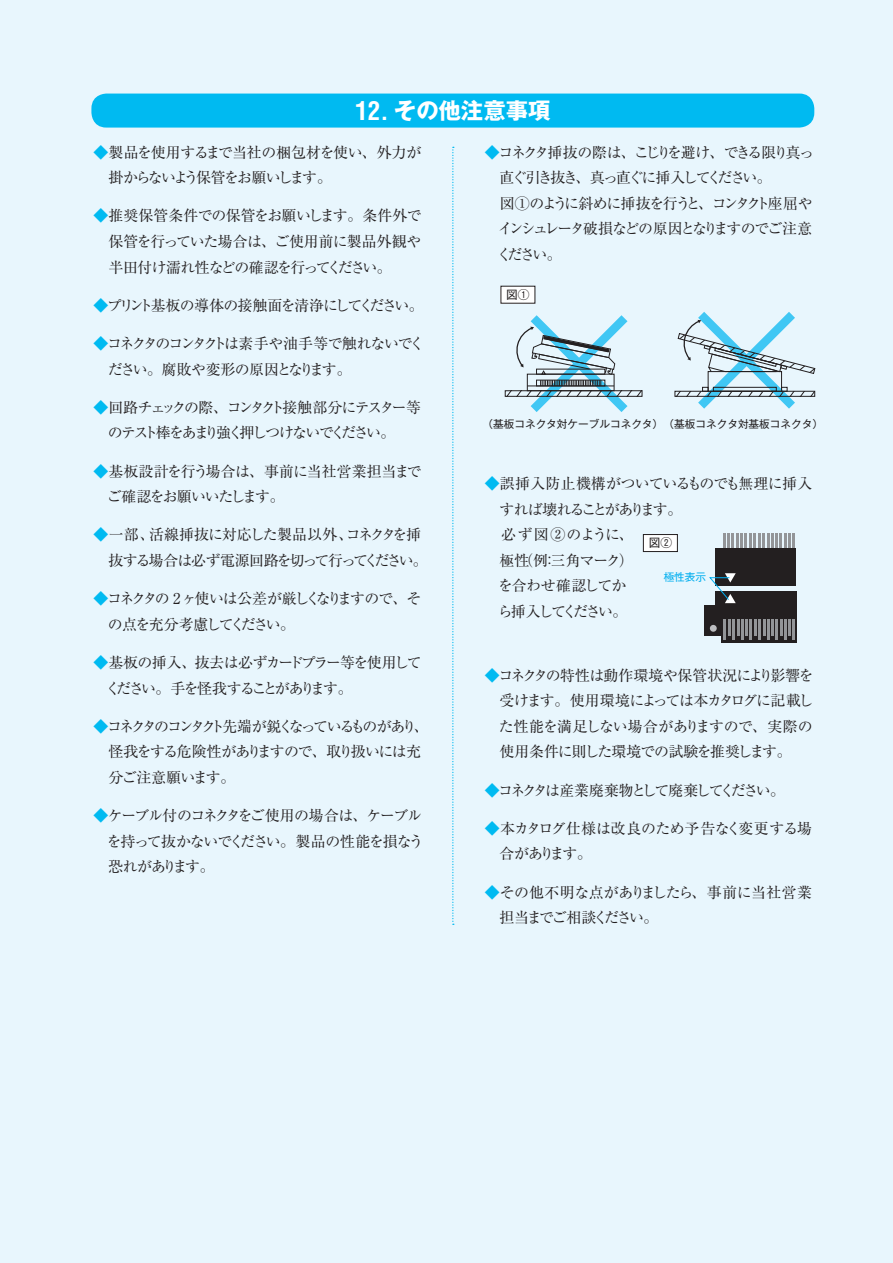
<style>
.page{position:relative;width:893px;height:1263px;background:#e8f6fd}
.page>*{position:absolute;margin:0;border:0;box-sizing:border-box;transform-origin:0 0}
.t1{font:700 22.35px "Gothic MB101 Pro";color:#fff}
.t2{font:14.85px/25.5px "Ryumin Pro";letter-spacing:-.09em;color:#231f20}
.t3{font:14.85px/25.5px "Ryumin Pro";letter-spacing:-.16em;color:#231f20}
.t4{font:14.85px/25.5px "Ryumin Pro";letter-spacing:-.07em;color:#231f20}
.t5{font:14.85px/25.5px "Ryumin Pro";letter-spacing:-.065em;color:#231f20}
.t6{font:14.85px/25.5px "Ryumin Pro";letter-spacing:-.135em;color:#231f20}
.t7{font:14.85px/25.5px "Ryumin Pro";letter-spacing:-.06em;color:#231f20}
.t8{font:14.85px/25.5px "Ryumin Pro";letter-spacing:-.05em;color:#231f20}
.t9{font:14.85px/25.5px "Ryumin Pro";letter-spacing:-.035em;color:#231f20}
.t10{font:14.85px/25.5px "Ryumin Pro";letter-spacing:-.04em;color:#231f20}
.t11{font:14.85px "Ryumin Pro";letter-spacing:-.155em;color:#231f20}
.t12{font:11.7px "Gothic MB101 Pro";color:#231f20}
.t13{font:10.65px "Gothic MB101 Pro";color:#231f20}
.t14{font:10.65px "Gothic MB101 Pro";color:#00aeef}
.s1{font-family:"Helvetica";font-stretch:condensed;font-size:25.2px}
.s2{font-family:"Helvetica";font-stretch:condensed;font-size:24.6px}
.s3{color:#00baf1}
</style>
<div class="page">
<div style="left:91px;top:94px;width:723px;height:34px;background:#00baf1;border-radius:15px"></div>
<svg style="left:452px;top:147px;width:2px;height:778px"></svg>
<svg style="left:675px;top:312px;width:141px;height:97px"></svg>
<div style="left:674px;top:391px;width:141px;height:6px;border:1px solid #231f20"></div>
<svg style="left:505px;top:315px;width:138px;height:97px"></svg>
<svg style="left:721px;top:625px;width:75px;height:18px"></svg>
<div style="left:704px;top:623px;width:18px;height:13px;background:#231f20"></div>
<hr style="left:732px;top:533px;width:2px;height:23px;background:#939598">
<hr style="left:723px;top:533px;width:2px;height:23px;background:#939598">
<hr style="left:749px;top:533px;width:2px;height:23px;background:#939598">
<hr style="left:740px;top:533px;width:3px;height:23px;background:#939598">
<hr style="left:767px;top:533px;width:2px;height:23px;background:#939598">
<hr style="left:758px;top:533px;width:2px;height:23px;background:#939598">
<svg style="left:736px;top:533px;width:2px;height:14px"></svg>
<svg style="left:728px;top:533px;width:2px;height:14px"></svg>
<svg style="left:754px;top:533px;width:2px;height:14px"></svg>
<svg style="left:745px;top:533px;width:2px;height:14px"></svg>
<hr style="left:762px;top:533px;width:3px;height:18px;background:#939598">
<svg style="left:771px;top:533px;width:2px;height:14px"></svg>
<hr style="left:784px;top:533px;width:2px;height:23px;background:#939598">
<hr style="left:775px;top:533px;width:2px;height:23px;background:#939598">
<svg style="left:780px;top:533px;width:2px;height:14px"></svg>
<svg style="left:788px;top:533px;width:2px;height:14px"></svg>
<hr style="left:792px;top:533px;width:2px;height:23px;background:#939598">
<div style="left:715px;top:592px;width:81px;height:33px;background:#231f20"></div>
<div style="left:704px;top:605px;width:18px;height:19px;background:#231f20"></div>
<div style="left:710px;top:625px;width:7px;height:7px;background:#bcbdc0;border-radius:50%"></div>
<hr style="left:732px;top:617px;width:3px;height:23px;background:#939598">
<hr style="left:724px;top:617px;width:2px;height:23px;background:#939598">
<hr style="left:750px;top:617px;width:2px;height:23px;background:#939598">
<hr style="left:741px;top:617px;width:2px;height:23px;background:#939598">
<hr style="left:767px;top:617px;width:3px;height:23px;background:#939598">
<hr style="left:759px;top:617px;width:2px;height:23px;background:#939598">
<svg style="left:737px;top:619px;width:2px;height:16px"></svg>
<svg style="left:728px;top:619px;width:2px;height:16px"></svg>
<hr style="left:754px;top:617px;width:3px;height:18px;background:#939598">
<svg style="left:745px;top:619px;width:2px;height:16px"></svg>
<svg style="left:763px;top:619px;width:2px;height:16px"></svg>
<svg style="left:772px;top:619px;width:2px;height:16px"></svg>
<hr style="left:785px;top:617px;width:2px;height:23px;background:#939598">
<hr style="left:776px;top:617px;width:2px;height:23px;background:#939598">
<svg style="left:780px;top:619px;width:2px;height:16px"></svg>
<svg style="left:789px;top:619px;width:2px;height:16px"></svg>
<hr style="left:793px;top:617px;width:2px;height:23px;background:#939598">
<div style="left:716px;top:547px;width:80px;height:38px;background:#231f20"></div>
<hr style="left:722px;top:616px;width:74px;height:2px;background:#231f20">
<svg style="left:709px;top:573px;width:27px;height:30px"></svg>
<div style="left:501px;top:286px;width:34px;height:17px;background:#fff"></div>
<div style="left:643px;top:534px;width:34px;height:17px;background:#fff"></div>
<div style="left:643px;top:534px;width:35px;height:18px;border:1px solid #231f20"></div>
<p class="t1" style="left:355px;top:92px;width:197px"><span class="s1">12</span><span class="s2">.</span> その他注意事項</p>
<p class="t2" style="left:108px;top:138px;width:314px;text-indent:-15px"><span class="s3">◆</span>製品を使用するまで当社の梱包材を使い、外力が掛からないよう保管をお願いします。</p>
<p class="t2" style="left:108px;top:202px;width:315px;text-align:justify;text-indent:-15px"><span class="s3">◆</span>推奨保管条件での保管をお願いします。条件外で保管を行っていた場合は、ご使用前に製品外観や半田付け濡れ性などの確認を行ってください。</p>
<p class="t2" style="left:94px;top:291px;width:332px"><span class="s3">◆</span>プリント基板の導体の接触面を清浄にしてください。</p>
<p class="t2" style="left:108px;top:330px;width:318px;text-indent:-14px"><span class="s3">◆</span>コネクタのコンタクトは素手や油手等で触れないでください。腐敗や変形の原因となります。</p>
<p class="t3" style="left:108px;top:393px;width:315px;text-indent:-14px"><span class="s3">◆</span>回路チェックの際、コンタクト接触部分にテスター等のテスト棒をあまり強く押しつけないでください。</p>
<p class="t8" style="left:107px;top:457px;width:316px;text-indent:-13px"><span class="s3">◆</span>基板設計を行う場合は、事前に当社営業担当までご確認をお願いいたします。</p>
<p class="t4" style="left:108px;top:521px;width:321px;text-indent:-15px"><span class="s3">◆</span>一部、活線挿抜に対応した製品以外、コネクタを挿抜する場合は必ず電源回路を切って行ってください。</p>
<p class="t6" style="left:108px;top:585px;width:315px;text-indent:-14px"><span class="s3">◆</span>コネクタの 2 ヶ使いは公差が厳しくなりますので、その点を充分考慮してください。</p>
<p class="t2" style="left:105px;top:649px;width:318px;text-indent:-12px"><span class="s3">◆</span>基板の挿入、抜去は必ずカードプラー等を使用してください。手を怪我することがあります。</p>
<p class="t2" style="left:108px;top:712px;width:322px;text-indent:-15px"><span class="s3">◆</span>コネクタのコンタクト先端が鋭くなっているものがあり、怪我をする危険性がありますので、取り扱いには充分ご注意願います。</p>
<p class="t2" style="left:107px;top:802px;width:318px;text-align:justify;text-indent:-13px"><span class="s3">◆</span>ケーブル付のコネクタをご使用の場合は、ケーブルを持って抜かないでください。製品の性能を損なう恐れがあります。</p>
<p class="t3" style="left:500px;top:138px;width:316px;text-indent:-15px"><span class="s3">◆</span>コネクタ挿抜の際は、こじりを避け、できる限り真っ直ぐ引き抜き、真っ直ぐに挿入してください。</p>
<p class="t2" style="left:497px;top:189px;width:317px;text-align:justify;text-indent:-12px">　図①のように斜めに挿抜を行うと、コンタクト座屈やインシュレータ破損などの原因となりますのでご注意ください。</p>
<p class="t12" style="left:506px;top:285px;width:25px">図①</p>
<p class="t13" style="left:482px;top:415px;width:342px">（基板コネクタ対ケーブルコネクタ）（基板コネクタ対基板コネクタ）</p>
<p class="t7" style="left:499px;top:470px;width:314px;text-indent:-15px"><span class="s3">◆</span>誤挿入防止機構がついているものでも無理に挿入すれば壊れることがあります。</p>
<p class="t5" style="left:498px;top:521px;width:138px;text-indent:-13px">　必ず図②のように、極性（例：三角マーク）を合わせ確認してから挿入してください。</p>
<p class="t12" style="left:649px;top:533px;width:25px">図②</p>
<p class="t14" style="left:664px;top:568px;width:44px">極性表示</p>
<p class="t2" style="left:499px;top:661px;width:316px;text-align:justify;text-indent:-14px"><span class="s3">◆</span>コネクタの特性は動作環境や保管状況により影響を受けます。使用環境によっては本カタログに記載した性能を満足しない場合がありますので、実際の使用条件に則した環境での試験を推奨します。</p>
<p class="t11" style="left:485px;top:778px;width:302px"><span class="s3">◆</span>コネクタは産業廃棄物として廃棄してください。</p>
<p class="t10" style="left:500px;top:814px;width:314px;text-indent:-15px"><span class="s3">◆</span>本カタログ仕様は改良のため予告なく変更する場合があります。</p>
<p class="t9" style="left:500px;top:878px;width:314px;text-indent:-15px"><span class="s3">◆</span>その他不明な点がありましたら、事前に当社営業担当までご相談ください。</p>
</div>
